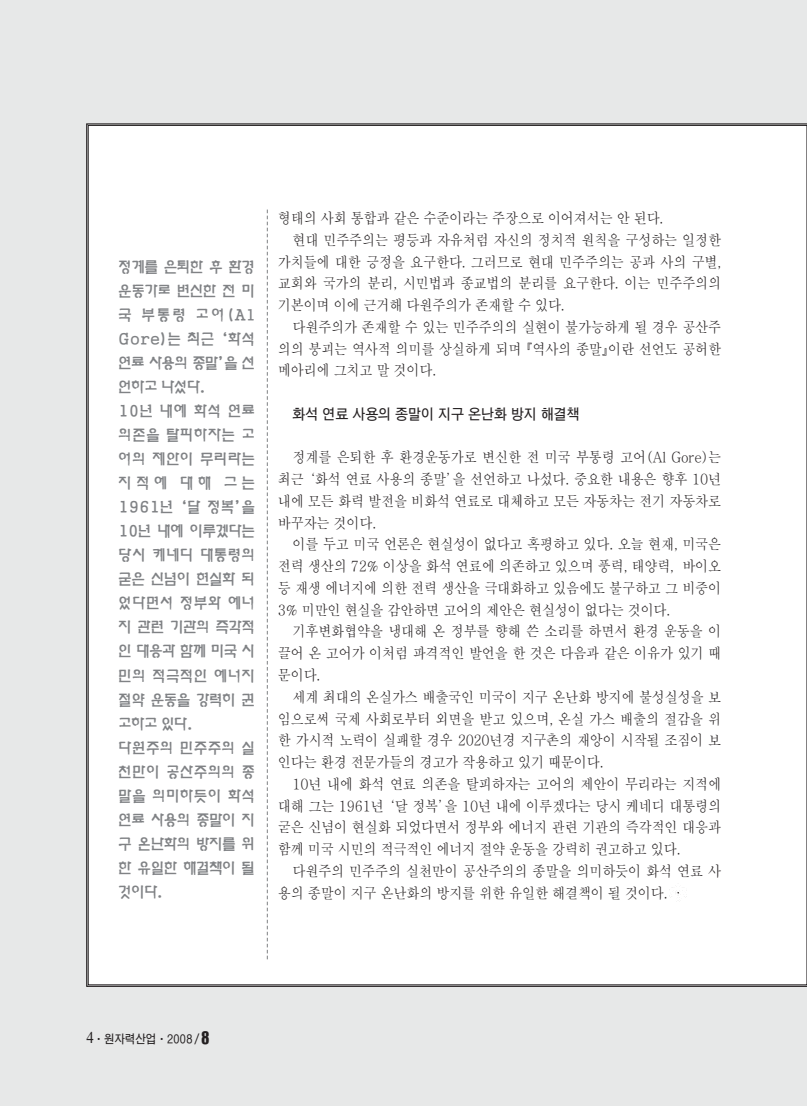
<style>
.page{position:relative;width:807px;height:1106px;background:#e7e8e8}
.page>*{position:absolute;margin:0;border:0;box-sizing:border-box;transform-origin:0 0}
.t1{font:500 14.7px "HY Sin Myeong Jo";letter-spacing:-.02em;color:#231f20;scale:.9 1}
.t2{font:500 14.7px/24px "HY Yeat Gul";letter-spacing:.04em;color:#808285;scale:.9 1}
.t3{font:700 14.7px "HY Go Thic";letter-spacing:-.02em;color:#231f20;scale:.9 1}
.t4{font:700 12px "HY Go Thic";letter-spacing:-.03em;color:#231f20;scale:.9 1}
.s1{font-family:"Times New Roman";font-weight:400;font-size:16.5px}
.s2{font-family:"HY Head Line";font-size:15px}
</style>
<div class="page">
<div style="left:86px;top:123px;width:721px;height:863px;background:#fff"></div>
<svg style="left:267px;top:209px;width:1px;height:750px"></svg>
<svg style="left:669px;top:883px;width:18px;height:19px"></svg>
<p class="t2" style="left:119px;top:257px;width:153px">정계를 은퇴한 후 환경 운동가로 변신한 전 미 국 부통령 고어(Al<br>Gore)는 최근‘화석 연료 사용의 종말’을 선 언하고 나섰다.<br>10년 내에 화석 연료 의존을 탈피하자는 고 어의 제안이 무리라는 지적에 대해 그는<br>1961년‘달 정복’을<br>10년 내에 이루겠다는 당시 케네디 대통령의 굳은 신념이 현실화 되 었다면서 정부와 에너 지 관련 기관의 즉각적 인 대응과 함께 미국 시 민의 적극적인 에너지 절약 운동을 강력히 권 고하고 있다.<br>다원주의 민주주의 실 천만이 공산주의의 종 말을 의미하듯이 화석 연료 사용의 종말이 지 구 온난화의 방지를 위 한 유일한 해결책이 될 것이다.</p>
<p class="t1" style="left:278px;top:212px;width:430px">형태의 사회 통합과 같은 수준이라는 주장으로 이어져서는 안 된다.</p>
<p class="t1" style="left:293px;top:234px;width:478px">현대 민주주의는 평등과 자유처럼 자신의 정치적 원칙을 구성하는 일정한</p>
<p class="t1" style="left:278px;top:255px;width:494px">가치들에 대한 긍정을 요구한다. 그러므로 현대 민주주의는 공과 사의 구별,</p>
<p class="t1" style="left:278px;top:277px;width:494px">교회와 국가의 분리, 시민법과 종교법의 분리를 요구한다. 이는 민주주의의</p>
<p class="t1" style="left:278px;top:299px;width:320px">기본이며 이에 근거해 다원주의가 존재할 수 있다.</p>
<p class="t1" style="left:293px;top:321px;width:478px">다원주의가 존재할 수 있는 민주주의의 실현이 불가능하게 될 경우 공산주</p>
<p class="t1" style="left:278px;top:342px;width:494px">의의 붕괴는 역사적 의미를 상실하게 되며『역사의 종말』이란 선언도 공허한</p>
<p class="t1" style="left:278px;top:364px;width:177px">메아리에 그치고 말 것이다.</p>
<p class="t3" style="left:293px;top:408px;width:321px">화석 연료 사용의 종말이 지구 온난화 방지 해결책</p>
<p class="t1" style="left:293px;top:451px;width:478px">정계를 은퇴한 후 환경운동가로 변신한 전 미국 부통령 고어(Al Gore)는</p>
<p class="t1" style="left:278px;top:473px;width:494px">최근‘화석 연료 사용의 종말’을 선언하고 나섰다. 중요한 내용은 향후 10년</p>
<p class="t1" style="left:278px;top:495px;width:494px">내에 모든 화력 발전을 비화석 연료로 대체하고 모든 자동차는 전기 자동차로</p>
<p class="t1" style="left:278px;top:516px;width:111px">바꾸자는 것이다.</p>
<p class="t1" style="left:293px;top:538px;width:478px">이를 두고 미국 언론은 현실성이 없다고 혹평하고 있다. 오늘 현재, 미국은</p>
<p class="t1" style="left:278px;top:560px;width:494px">전력 생산의 72% 이상을 화석 연료에 의존하고 있으며 풍력, 태양력, 바이오</p>
<p class="t1" style="left:278px;top:582px;width:494px">등 재생 에너지에 의한 전력 생산을 극대화하고 있음에도 불구하고 그 비중이</p>
<p class="t1" style="left:278px;top:603px;width:438px">3% 미만인 현실을 감안하면 고어의 제안은 현실성이 없다는 것이다.</p>
<p class="t1" style="left:293px;top:625px;width:478px">기후변화협약을 냉대해 온 정부를 향해 쓴 소리를 하면서 환경 운동을 이</p>
<p class="t1" style="left:278px;top:647px;width:494px">끌어 온 고어가 이처럼 파격적인 발언을 한 것은 다음과 같은 이유가 있기 때</p>
<p class="t1" style="left:278px;top:669px;width:49px">문이다.</p>
<p class="t1" style="left:293px;top:690px;width:478px">세계 최대의 온실가스 배출국인 미국이 지구 온난화 방지에 불성실성을 보</p>
<p class="t1" style="left:278px;top:712px;width:494px">임으로써 국제 사회로부터 외면을 받고 있으며, 온실 가스 배출의 절감을 위</p>
<p class="t1" style="left:278px;top:734px;width:494px">한 가시적 노력이 실패할 경우 2020년경 지구촌의 재앙이 시작될 조짐이 보</p>
<p class="t1" style="left:278px;top:756px;width:363px">인다는 환경 전문가들의 경고가 작용하고 있기 때문이다.</p>
<p class="t1" style="left:293px;top:777px;width:478px">10년 내에 화석 연료 의존을 탈피하자는 고어의 제안이 무리라는 지적에</p>
<p class="t1" style="left:278px;top:799px;width:494px">대해 그는 1961년‘달 정복’을 10년 내에 이루겠다는 당시 케네디 대통령의</p>
<p class="t1" style="left:278px;top:821px;width:494px">굳은 신념이 현실화 되었다면서 정부와 에너지 관련 기관의 즉각적인 대응과</p>
<p class="t1" style="left:278px;top:843px;width:449px">함께 미국 시민의 적극적인 에너지 절약 운동을 강력히 권고하고 있다.</p>
<p class="t1" style="left:293px;top:864px;width:478px">다원주의 민주주의 실천만이 공산주의의 종말을 의미하듯이 화석 연료 사</p>
<p class="t1" style="left:278px;top:886px;width:435px">용의 종말이 지구 온난화의 방지를 위한 유일한 해결책이 될 것이다.</p>
<p class="t4" style="left:87px;top:1034px;width:138px"><span class="s1">4</span>ㆍ원자력산업ㆍ2008 / <span class="s2">8</span></p>
</div>
